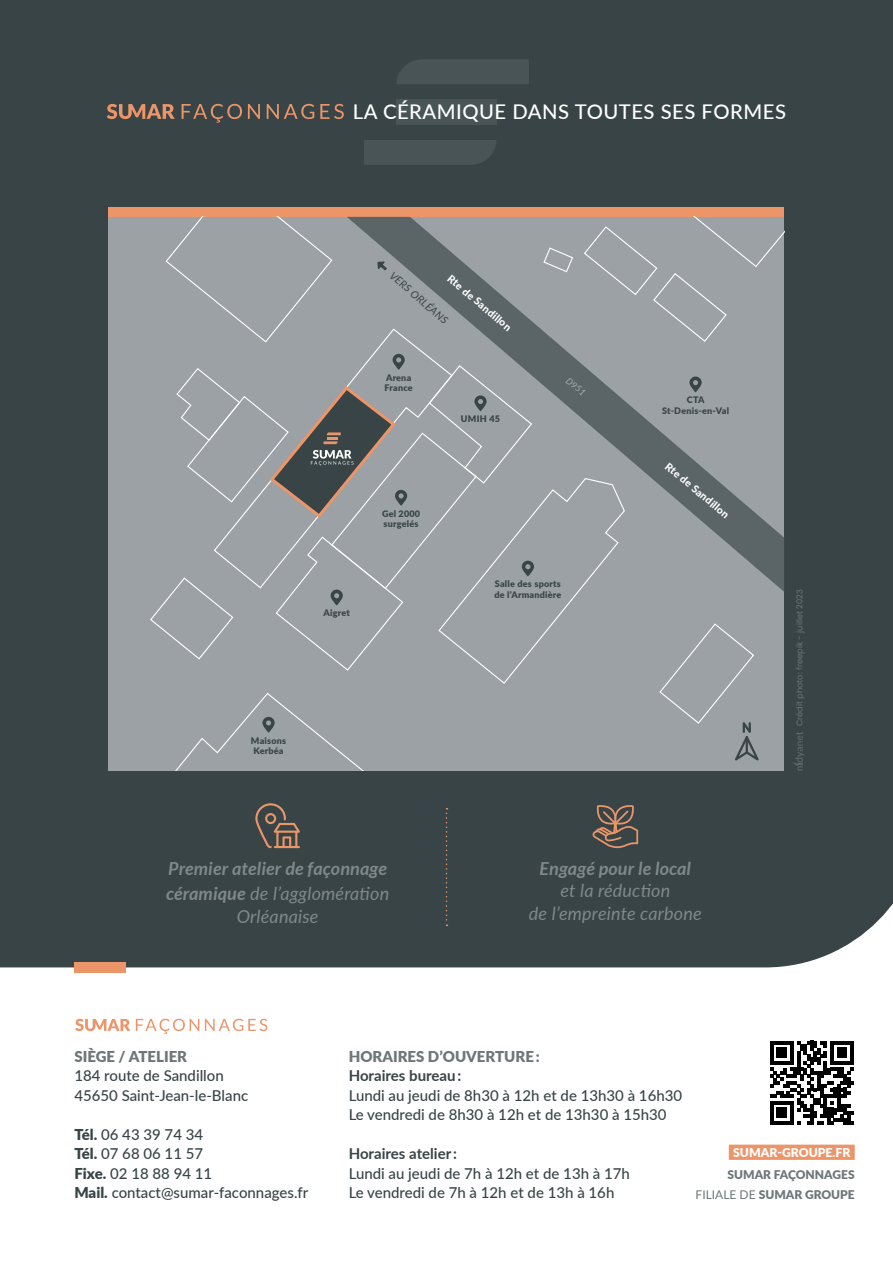
<style>
.page{position:relative;width:893px;height:1263px;background:#fff}
.page>*{position:absolute;margin:0;border:0;box-sizing:border-box;transform-origin:0 0}
.t1{font:500 20.25px "Lato";letter-spacing:.025em;color:#fff}
.t2{font:italic 700 18px/25.5px "Lato";letter-spacing:.01em;color:#80888b}
.t3{font:italic 18px/22.5px "Lato";letter-spacing:.01em;color:#80888b;text-align:center}
.t4{font:500 15px/19.5px "Lato";color:#394446}
.t5{font:900 15px "Lato";color:#6d7679}
.t6{font:700 15px "Lato";color:#394446}
.t7{font:900 12.15px "Lato";color:#fff}
.t8{font:900 12px/19.5px "Lato";color:#6d7679;text-align:right}
.t9{font:800 10.5px "Lato";color:#fff}
.t10{font:italic 10.5px "Lato";color:#394446}
.t11{font:900 9px/10.8px "Lato";letter-spacing:.025em;color:#394446}
.t12{font:italic 9px "Lato";color:#a7acaf}
.t13{font:8.25px "Poppins";color:#6d7679}
.s1{font-weight:400}
.s2{font-weight:900}
</style>
<div class="page">
<div style="left:0;top:0;width:893px;height:967px;background:#394446"></div>
<div style="left:396px;top:59px;width:133px;height:25px;background:#495457"></div>
<div style="left:396px;top:100px;width:100px;height:25px;background:#495457"></div>
<div style="left:364px;top:140px;width:132px;height:25px;background:#495457"></div>
<div style="left:74px;top:962px;width:52px;height:10px;background:#eb9569"></div>
<div style="left:729px;top:1144px;width:126px;height:16px;background:#eb9569"></div>
<svg style="left:107px;top:104px;width:68px;height:15px"></svg>
<svg style="left:182px;top:104px;width:60px;height:19px"></svg>
<svg style="left:248px;top:104px;width:12px;height:15px"></svg>
<svg style="left:267px;top:104px;width:47px;height:15px"></svg>
<svg style="left:320px;top:104px;width:24px;height:15px"></svg>
<div style="left:109px;top:208px;width:675px;height:9px;background:#eb9569"></div>
<div style="left:109px;top:217px;width:675px;height:554px;background:#9ba1a4"></div>
<svg style="left:347px;top:217px;width:437px;height:375px"></svg>
<svg style="left:165px;top:217px;width:168px;height:111px"></svg>
<svg style="left:583px;top:217px;width:201px;height:126px"></svg>
<svg style="left:543px;top:247px;width:31px;height:26px"></svg>
<svg style="left:689px;top:376px;width:13px;height:16px"></svg>
<svg style="left:175px;top:693px;width:189px;height:78px"></svg>
<svg style="left:377px;top:261px;width:10px;height:9px"></svg>
<svg style="left:659px;top:623px;width:100px;height:137px"></svg>
<svg style="left:793px;top:731px;width:11px;height:40px"></svg>
<svg style="left:248px;top:328px;width:205px;height:26px"></svg>
<svg style="left:150px;top:354px;width:476px;height:330px"></svg>
<svg style="left:75px;top:1019px;width:55px;height:12px"></svg>
<svg style="left:136px;top:1019px;width:63px;height:15px"></svg>
<svg style="left:205px;top:1019px;width:62px;height:12px"></svg>
<svg style="left:446px;top:808px;width:1px;height:118px"></svg>
<svg style="left:592px;top:805px;width:46px;height:43px;background:#6a5a4f"></svg>
<svg style="left:255px;top:803px;width:45px;height:45px;background:#65584e"></svg>
<svg style="left:770px;top:1041px;width:84px;height:84px"></svg>
<h1 class="t1" style="left:353px;top:97px;width:435px">LA CÉRAMIQUE DANS TOUTES SES FORMES</h1>
<p class="t10" style="left:396px;top:268px;width:75px;rotate:41deg">VERS ORLÉANS</p>
<p class="t9" style="left:454px;top:271px;width:81px;rotate:40deg">Rte de Sandillon</p>
<p class="t11" style="left:385px;top:371px;width:30px">Arena<br>France</p>
<p class="t11" style="left:461px;top:413px;width:41px">UMIH 45</p>
<p class="t12" style="left:571px;top:374px;width:24px;rotate:40deg">D951</p>
<p class="t11" style="left:323px;top:607px;width:28px">Aigret</p>
<p class="t11" style="left:382px;top:507px;width:40px">Gel 2000 surgelés</p>
<p class="t11" style="left:494px;top:578px;width:68px">Salle des sports de l’Armandière</p>
<p class="t11" style="left:251px;top:734px;width:37px">Maisons<br>Kerbéa</p>
<p class="t11" style="left:662px;top:394px;width:69px;text-align:center">CTA<br>St-Denis-en-Val</p>
<p class="t9" style="left:672px;top:459px;width:81px;rotate:40deg">Rte de Sandillon</p>
<p class="t2" style="left:166px;top:856px;width:225px">Premier atelier de façonnage céramique <span class="s1">de l’agglomération</span></p>
<p class="t3" style="left:237px;top:904px;width:83px">Orléanaise</p>
<p class="t2" style="left:540px;top:856px;width:153px">Engagé pour le local</p>
<p class="t3" style="left:529px;top:879px;width:174px">et la réduction<br>de l’empreinte carbone</p>
<p class="t13" style="left:795px;top:726px;width:138px;rotate:-90deg">Crédit photo: freepik - juillet 2023</p>
<p class="t5" style="left:74px;top:1045px;width:114px">SIÈGE / ATELIER</p>
<p class="t4" style="left:74px;top:1065px;width:175px">184 route de Sandillon<br>45650 Saint-Jean-le-Blanc</p>
<p class="t4" style="left:74px;top:1124px;width:235px"><span class="s2">Tél.</span> 06 43 39 74 34<br><span class="s2">Tél.</span> 07 68 06 11 57<br><span class="s2">Fixe.</span> 02 18 88 94 11<br><span class="s2">Mail.</span> contact@sumar-faconnages.fr</p>
<p class="t5" style="left:349px;top:1045px;width:193px">HORAIRES D’OUVERTURE :</p>
<p class="t6" style="left:349px;top:1064px;width:114px">Horaires bureau :</p>
<p class="t4" style="left:349px;top:1085px;width:335px">Lundi au jeudi de 8h30 à 12h et de 13h30 à 16h30<br>Le vendredi de 8h30 à 12h et de 13h30 à 15h30</p>
<p class="t6" style="left:349px;top:1142px;width:110px">Horaires atelier :</p>
<p class="t4" style="left:349px;top:1163px;width:283px">Lundi au jeudi de 7h à 12h et de 13h à 17h<br>Le vendredi de 7h à 12h et de 13h à 16h</p>
<p class="t7" style="left:733px;top:1143px;width:119px">SUMAR-GROUPE.FR</p>
<p class="t8" style="left:696px;top:1164px;width:161px">SUMAR FAÇONNAGES<br><span class="s1">FILIALE DE</span> SUMAR GROUPE</p>
</div>
